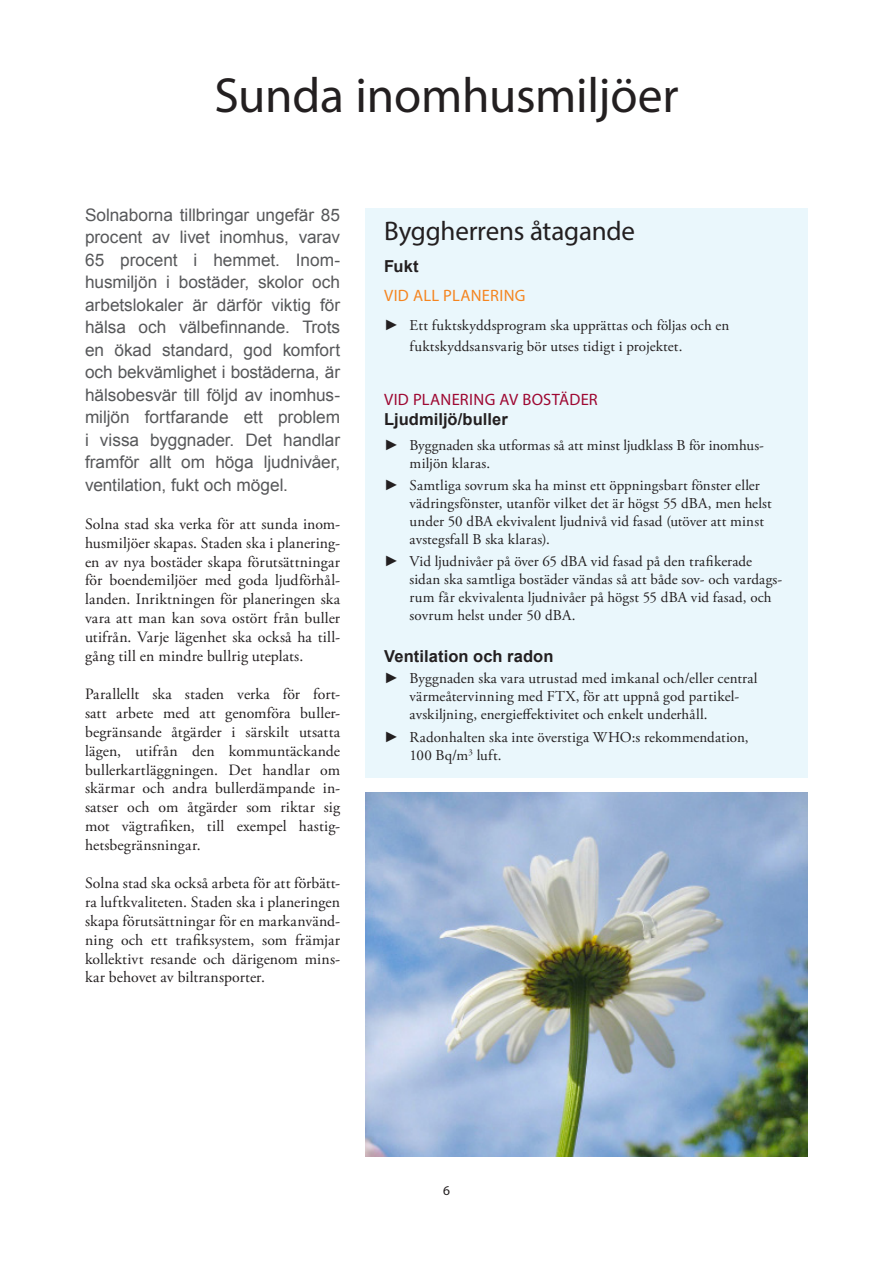
<style>
.page{position:relative;width:893px;height:1263px;background:#fff}
.page>*{position:absolute;margin:0;border:0;box-sizing:border-box;transform-origin:0 0}
.RUBRIK_1{font:49.5px "Myriad Pro";letter-spacing:-.005em;color:#231f20}
.RUBRIK_2{font:27px "Myriad Pro";letter-spacing:-.01em;color:#231f20}
.INGRESS{font:17.25px/22.5px "Arial";letter-spacing:-.005em;color:#57585a;text-align:justify}
.RUB_2A_-_RÖD{font:16.5px/19.8px "Myriad Pro";letter-spacing:.015em;color:#9e0832}
.RUBRIK_3{font:700 16.5px "Arial";letter-spacing:.005em;color:#231f20}
.RUBRIK_2A_-_ORANGE{font:16.5px "Myriad Pro";letter-spacing:.015em;color:#f58520}
.BRÖD{font:15.75px/18.9px "Adobe Garamond Pro";letter-spacing:.01em;color:#231f20;text-align:justify}
.t1{font:15px/18px "Adobe Garamond Pro";letter-spacing:.01em;color:#231f20}
.t2{font:13.5px "Myriad Pro";color:#231f20}
.s1{font-family:"Arial"}
.s2{font-family:"Arial";font-weight:700;color:#231f20}
</style>
<div class="page">
<div style="left:366px;top:208px;width:442px;height:570px;background:#eaf7fc"></div>
<img style="left:366px;top:792px;width:442px;height:365px">
<p class="RUBRIK_1" style="left:214px;top:65px;width:466px">Sunda inomhusmiljöer</p>
<p class="INGRESS" style="left:85px;top:204px;width:257px">Solnaborna tillbringar ungefär 85 procent av livet inomhus, varav 65 procent i hemmet. Inom&shy;husmiljön i bostäder, skolor och arbetslokaler är därför viktig för hälsa och välbefinnande. Trots en ökad standard, god komfort och bekvämlighet i bostäderna, är hälsobesvär till följd av inomhus&shy;miljön fortfarande ett problem i vissa byggnader. Det handlar framför allt om höga ljudnivåer, ventilation, fukt och mögel.</p>
<p class="BRÖD" style="left:85px;top:515px;width:257px">Solna stad ska verka för att sunda inom&shy;husmiljöer skapas. Staden ska i planering&shy;en av nya bostäder skapa förutsättningar för boendemiljöer med goda ljudförhål&shy;landen. Inriktningen för planeringen ska vara att man kan sova ostört från buller utifrån. Varje lägenhet ska också ha till&shy;gång till en mindre bullrig uteplats.</p>
<p class="BRÖD" style="left:85px;top:685px;width:257px">Parallellt ska staden verka för fort&shy;satt arbete med att genomföra buller&shy;begränsande åtgärder i särskilt utsatta lägen, utifrån den kommuntäckande bullerkartläggningen. Det handlar om skärmar och andra bullerdämpande in&shy;satser och om åtgärder som riktar sig mot vägtrafiken, till exempel hastig&shy;hetsbegränsningar.</p>
<p class="BRÖD" style="left:85px;top:874px;width:257px">Solna stad ska också arbeta för att förbätt&shy;ra luftkvaliteten. Staden ska i planeringen skapa förutsättningar för en markanvänd&shy;ning och ett trafiksystem, som främjar kollektivt resande och därigenom mins&shy;kar behovet av biltransporter.</p>
<p class="RUBRIK_2" style="left:384px;top:215px;width:252px">Byggherrens åtagande</p>
<p class="RUBRIK_3" style="left:384px;top:255px;width:36px">Fukt</p>
<p class="RUBRIK_2A_-_ORANGE" style="left:384px;top:286px;width:143px">VID ALL PLANERING</p>
<p class="t1" style="left:410px;top:315px;width:321px;line-height:21.6px;text-indent:-26px"><span class="s1">►</span> Ett fuktskyddsprogram ska upprättas och följas och en fuktskyddsansvarig bör utses tidigt i projektet.</p>
<p class="RUB_2A_-_RÖD" style="left:384px;top:389px;width:215px">VID PLANERING AV BOSTÄDER<br><span class="s2">Ljudmiljö/buller</span></p>
<p class="t1" style="left:410px;top:437px;width:356px;text-indent:-26px"><span class="s1">►</span> Byggnaden ska utformas så att minst ljudklass B för inomhus&shy;miljön klaras.</p>
<p class="t1" style="left:410px;top:477px;width:364px;text-indent:-26px"><span class="s1">►</span> Samtliga sovrum ska ha minst ett öppningsbart fönster eller vädringsfönster, utanför vilket det är högst 55 dBA, men helst under 50 dBA ekvivalent ljudnivå vid fasad (utöver att minst avstegsfall B ska klaras).</p>
<p class="t1" style="left:410px;top:553px;width:374px;text-indent:-26px"><span class="s1">►</span> Vid ljudnivåer på över 65 dBA vid fasad på den trafikerade sidan ska samtliga bostäder vändas så att både sov- och vardags&shy;rum får ekvivalenta ljudnivåer på högst 55 dBA vid fasad, och sovrum helst under 50 dBA.</p>
<p class="RUBRIK_3" style="left:384px;top:646px;width:171px">Ventilation och radon</p>
<p class="t1" style="left:410px;top:670px;width:350px;text-indent:-26px"><span class="s1">►</span> Byggnaden ska vara utrustad med imkanal och/eller central värmeåtervinning med FTX, för att uppnå god partikel&shy;avskiljning, energieffektivitet och enkelt underhåll.</p>
<p class="t1" style="left:410px;top:728px;width:340px;text-indent:-26px"><span class="s1">►</span> Radonhalten ska inte överstiga WHO:s rekommendation,<br>100 Bq/m<sup>3</sup> luft.</p>
<p class="t2" style="left:443px;top:1182px;width:8px">6</p>
</div>
